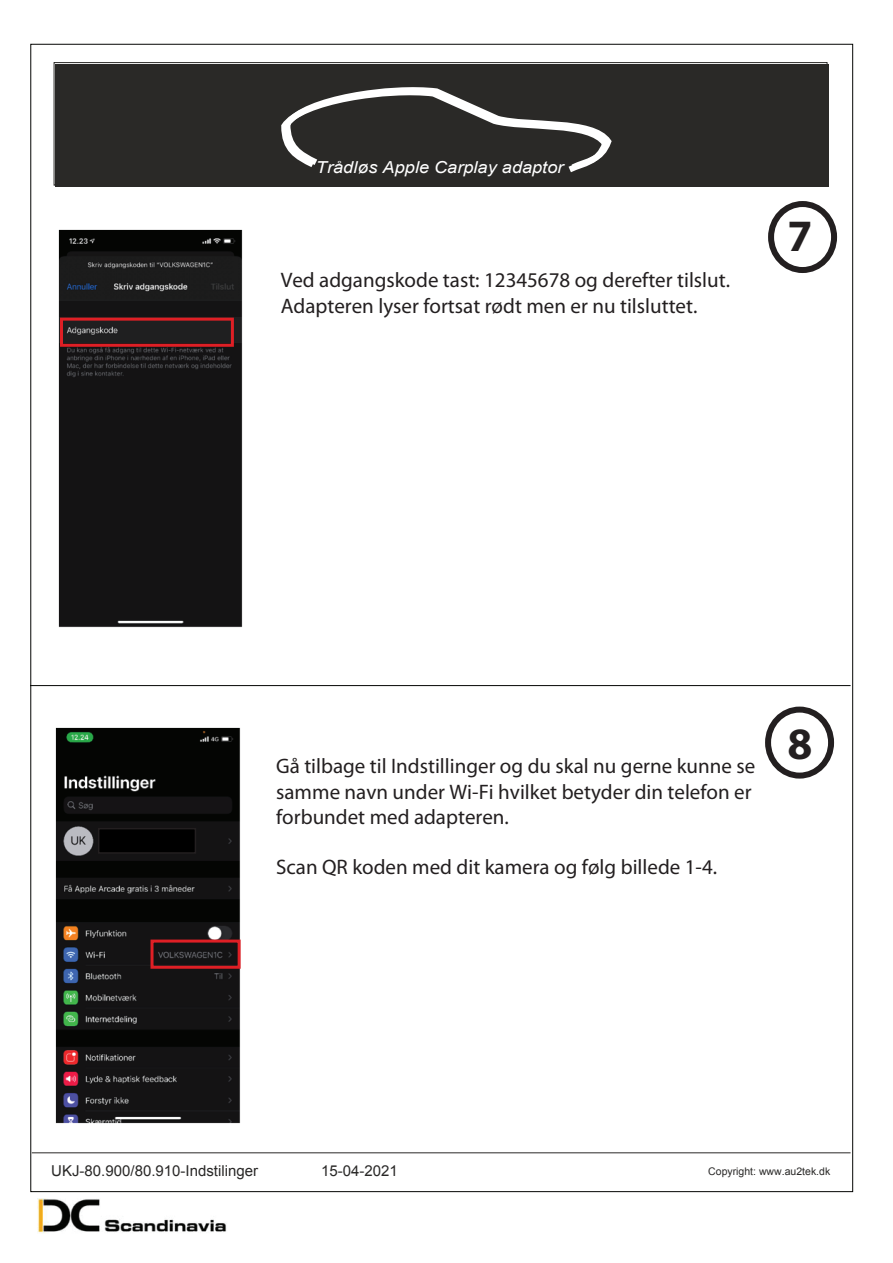
<style>
.page{position:relative;width:893px;height:1263px;background:#fff}
.page>*{position:absolute;margin:0;border:0;box-sizing:border-box;transform-origin:0 0}
.t1{font:700 45px "Myriad Pro";color:#231f20}
.t2{font:21px/25.2px "Myriad Pro";color:#231f20}
.t3{font:italic 16.5px "Arial";color:#fff;scale:1.1 1}
.t4{font:15px "Arial";color:#292827}
.t5{font:10.5px "Arial";color:#292827}
</style>
<div class="page">
<hr style="left:32px;top:1152px;width:819px;height:1px;background:#2a2927">
<img style="left:56px;top:727px;width:184px;height:397px">
<div style="left:151px;top:939px;width:90px;height:30px;border:3px solid #df1f25"></div>
<div style="left:56px;top:64px;width:773px;height:123px;background:#2a2927"></div>
<div style="left:54px;top:62px;width:773px;height:123px;border:1px solid #2a2927"></div>
<svg style="left:281px;top:87px;width:331px;height:86px"></svg>
<hr style="left:30px;top:685px;width:820px;height:1px;background:#040503">
<div style="left:98px;top:828px;width:98px;height:26px;background:#000;border:2px solid #231f20"></div>
<div style="left:765px;top:707px;width:69px;height:72px;border:6px solid #231f20;border-radius:50%"></div>
<img style="left:37px;top:1198px;width:190px;height:35px">
<img style="left:58px;top:229px;width:185px;height:398px">
<div style="left:768px;top:201px;width:69px;height:72px;border:6px solid #231f20;border-radius:50%"></div>
<div style="left:60px;top:318px;width:174px;height:29px;border:3px solid #df1f25"></div>
<p class="t3" style="left:316px;top:157px;width:227px">Trådløs Apple Carplay adaptor</p>
<p class="t2" style="left:281px;top:267px;width:451px">Ved adgangskode tast: 12345678 og derefter tilslut.<br>Adapteren lyser fortsat rødt men er nu tilsluttet.</p>
<h1 class="t1" style="left:788px;top:206px;width:26px">7</h1>
<p class="t2" style="left:276px;top:753px;width:481px">Gå tilbage til Indstillinger og du skal nu gerne kunne se samme navn under Wi-Fi hvilket betyder din telefon er forbundet med adapteren.</p>
<p class="t2" style="left:276px;top:854px;width:442px">Scan QR koden med dit kamera og følg billede 1-4.</p>
<h1 class="t1" style="left:788px;top:714px;width:26px">8</h1>
<p class="t4" style="left:51px;top:1160px;width:208px">UKJ-80.900/80.910-Indstilinger</p>
<p class="t4" style="left:321px;top:1160px;width:78px">15-04-2021</p>
<p class="t5" style="left:708px;top:1164px;width:123px">Copyright: www.au2tek.dk</p>
</div>
